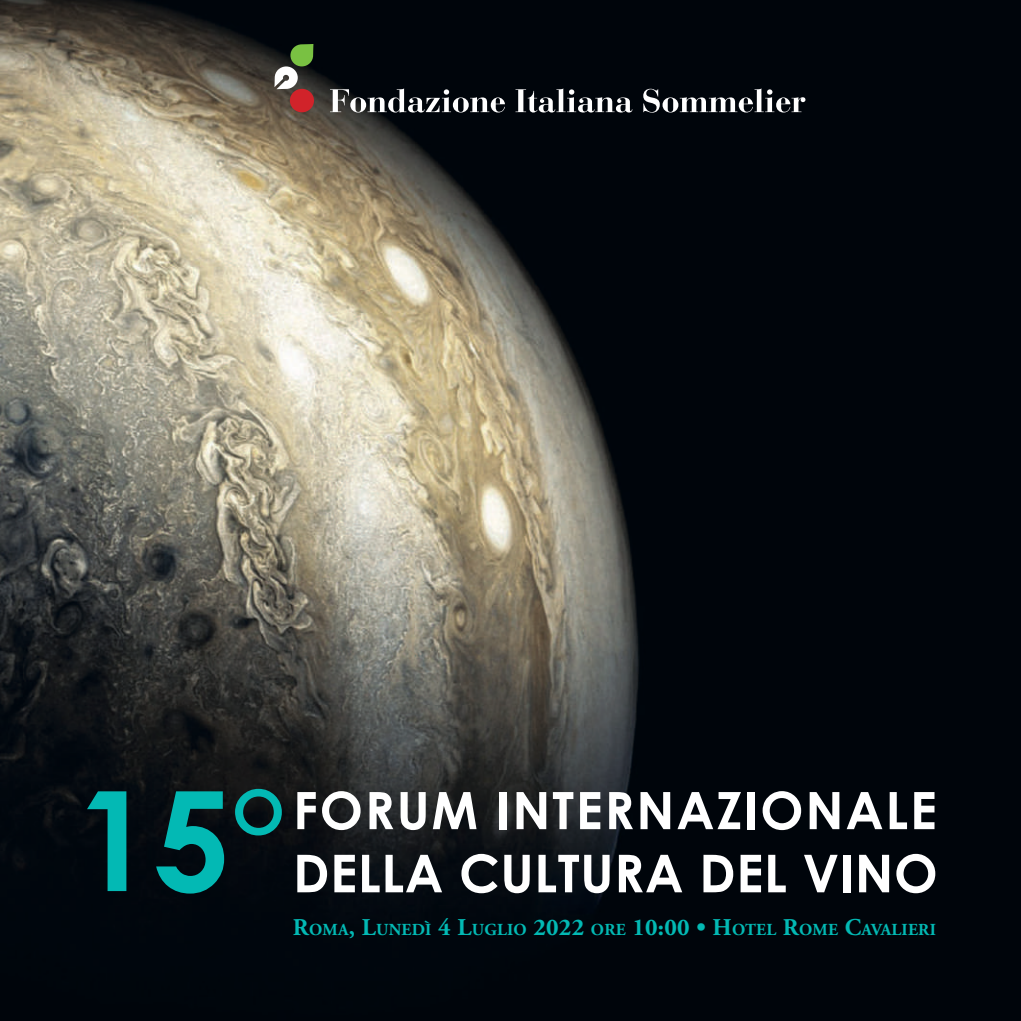
<style>
.page{position:relative;width:1021px;height:1021px;background:#fff}
.page>*{position:absolute;margin:0;border:0;box-sizing:border-box;transform-origin:0 0}
.t1{font:138.8px "font 000000002847 a 575";color:#03b9b4}
.t2{font:52.2px "font 000000002847 a 575";letter-spacing:.01em;color:#fff}
.t3{font:51.6px "font 000000002847 a 575";letter-spacing:.035em;color:#fff}
.t4{font:700 16.8px "Adobe Garamond";letter-spacing:.015em;color:#03b9b4}
.s1{font-size:24px}
</style>
<div class="page">
<img style="left:0;top:0;width:1020px;height:1020px">
<svg style="left:330px;top:88px;width:175px;height:24px"></svg>
<svg style="left:515px;top:88px;width:117px;height:24px"></svg>
<svg style="left:643px;top:88px;width:162px;height:25px"></svg>
<svg style="left:274px;top:44px;width:39px;height:45px"></svg>
<div style="left:290px;top:89px;width:24px;height:23px;background:#d1232a;border-radius:50%"></div>
<h1 class="t1" style="left:75px;top:751px;width:212px">15°</h1>
<h3 class="t3" style="left:293px;top:777px;width:645px">FORUM INTERNAZIONALE</h3>
<h2 class="t2" style="left:293px;top:839px;width:646px">DELLA CULTURA DEL VINO</h2>
<p class="t4" style="left:293px;top:920px;width:644px"><span class="s1">R</span>OMA<span class="s1">, L</span>UNEDÌ <span class="s1">4 L</span>UGLIO <span class="s1">2022</span> ORE <span class="s1">10:00 • H</span>OTEL <span class="s1">R</span>OME <span class="s1">C</span>AVALIERI</p>
</div>
